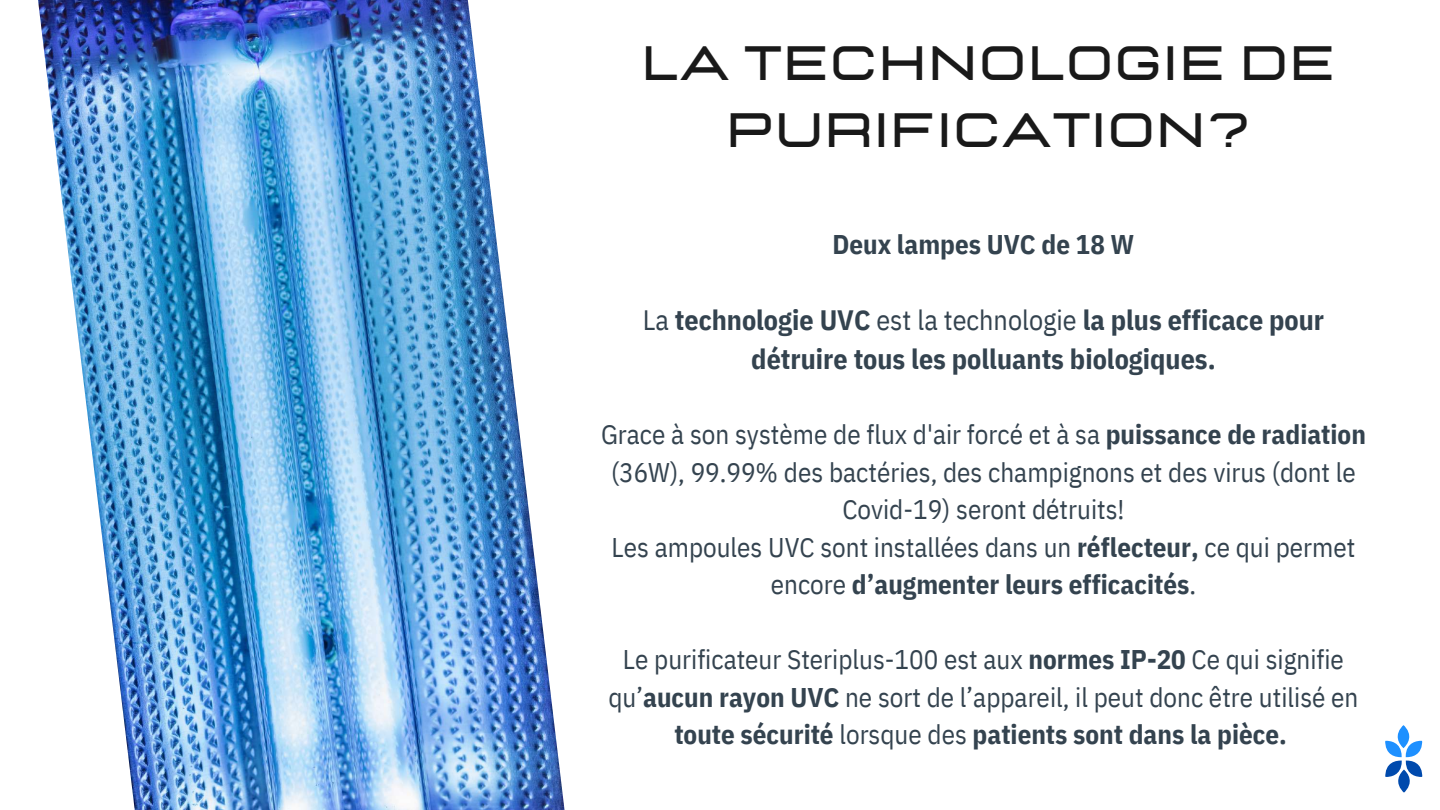
<style>
.page{position:relative;width:1440px;height:810px;background:#fff}
.page>*{position:absolute;margin:0;border:0;box-sizing:border-box;transform-origin:0 0}
.t1{font:700 48px/66.8px "Lastica";letter-spacing:.03em;color:#191919;text-align:center}
.t2{font:700 28px/39px "IBM Plex Sans Cond";color:#34434f;text-align:center}
.t3{font:27px/37.5px "IBM Plex Sans Cond";color:#34434f;text-align:center}
.t4{font:700 27px "IBM Plex Sans Cond";color:#34434f}
.s1{font-weight:400}
.s2{font-weight:700}
</style>
<div class="page">
<svg style="left:1385px;top:725px;width:37px;height:67px"></svg>
<img style="left:137px;top:0;width:328px;height:810px">
<img style="left:465px;top:0;width:100px;height:810px">
<img style="left:38px;top:0;width:99px;height:810px">
<h1 class="t1" style="left:641px;top:32px;width:695px">LA TECHNOLOGIE DE<br>PURIFICATION?</h1>
<p class="t4" style="left:832px;top:226px;width:304px">Deux lampes UVC de 18 W</p>
<p class="t2" style="left:643px;top:300px;width:683px"><span class="s1">La</span> technologie UVC <span class="s1">est la technologie</span> la plus efficace pour détruire tous les polluants biologiques.</p>
<p class="t3" style="left:601px;top:415px;width:766px">Grace à son système de flux d'air forcé et à sa <span class="s2">puissance de radiation </span>(36W), 99.99% des bactéries, des champignons et des virus (dont le Covid-19) seront détruits!<br>Les ampoules UVC sont installées dans un <span class="s2">réflecteur,</span> ce qui permet encore <span class="s2">d’augmenter leurs efficacités</span>.</p>
<p class="t3" style="left:608px;top:640px;width:752px">Le purificateur Steriplus-100 est aux <span class="s2">normes IP-20</span> Ce qui signifie qu’<span class="s2">aucun rayon UVC</span> ne sort de l’appareil, il peut donc être utilisé en <span class="s2">toute sécurité</span> lorsque des <span class="s2">patients sont dans la pièce.</span></p>
</div>
